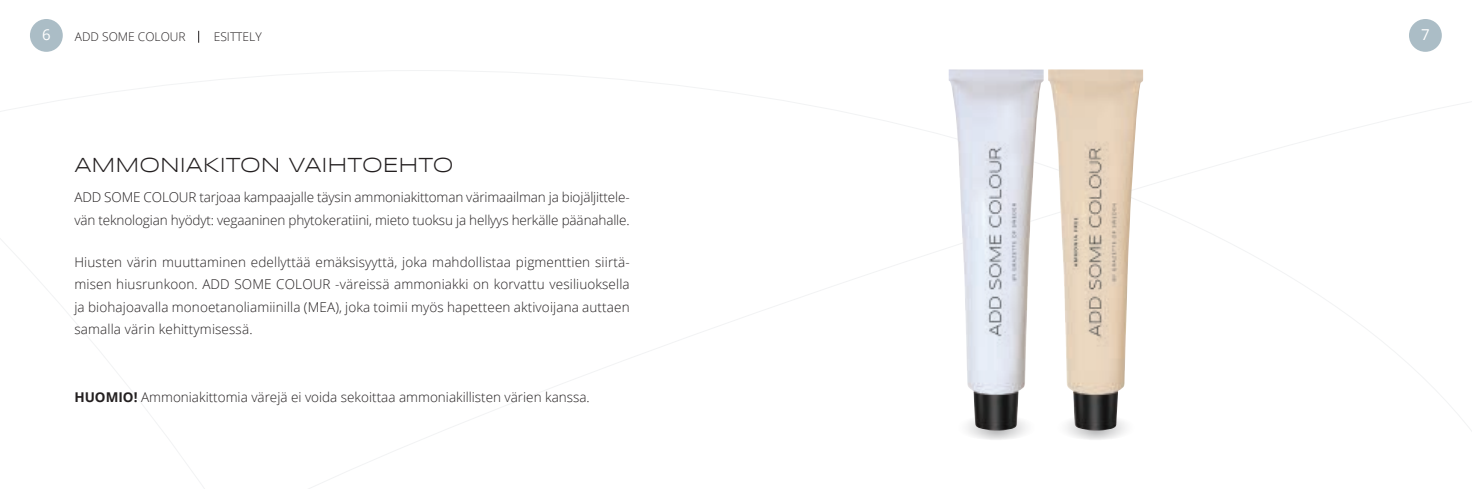
<style>
.page{position:relative;width:1472px;height:489px;background:#fff}
.page>*{position:absolute;margin:0;border:0;box-sizing:border-box;transform-origin:0 0}
.t1{font:21px "Syncopate";color:#231f20}
.t2{font:15px "Open Sans";color:#fff}
.t3{font:300 13.5px/22.5px "Open Sans";letter-spacing:-.01em;color:#231f20}
.t4{font:300 12px "Open Sans";color:#231f20}
.s1{font-weight:700}
</style>
<div class="page">
<svg style="left:955px;top:415px;width:81px;height:25px"></svg>
<svg style="left:1054px;top:415px;width:82px;height:25px"></svg>
<img style="left:948px;top:69px;width:95px;height:362px">
<img style="left:1048px;top:69px;width:94px;height:362px">
<svg style="left:198px;top:31px;width:1px;height:12px"></svg>
<div style="left:30px;top:19px;width:33px;height:33px;background:#abbdc6;border-radius:50%"></div>
<div style="left:1408px;top:19px;width:33px;height:33px;background:#abbdc6;border-radius:50%"></div>
<p class="t2" style="left:42px;top:24px;width:10px">6</p>
<p class="t4" style="left:75px;top:28px;width:112px">ADD SOME COLOUR</p>
<p class="t4" style="left:214px;top:28px;width:49px">ESITTELY</p>
<p class="t2" style="left:1420px;top:24px;width:10px">7</p>
<h1 class="t1" style="left:74px;top:153px;width:380px">AMMONIAKITON VAIHTOEHTO</h1>
<p class="t3" style="left:74px;top:186px;width:556px">ADD SOME COLOUR tarjoaa kampaajalle täysin ammoniakittoman värimaailman ja biojäljittele&shy;vän teknologian hyödyt: vegaaninen phytokeratiini, mieto tuoksu ja hellyys herkälle päänahalle.</p>
<p class="t3" style="left:74px;top:250px;width:556px;text-align:justify">Hiusten värin muuttaminen edellyttää emäksisyyttä, joka mahdollistaa pigmenttien siirtä&shy;misen hiusrunkoon. ADD SOME COLOUR -väreissä ammoniakki on korvattu vesiliuoksella ja biohajoavalla monoetanoliamiinilla (MEA), joka toimii myös hapetteen aktivoijana auttaen samalla värin kehittymisessä.</p>
<p class="t3" style="left:74px;top:385px;width:517px"><span class="s1">HUOMIO!</span> Ammoniakittomia värejä ei voida sekoittaa ammoniakillisten värien kanssa.</p>
</div>
